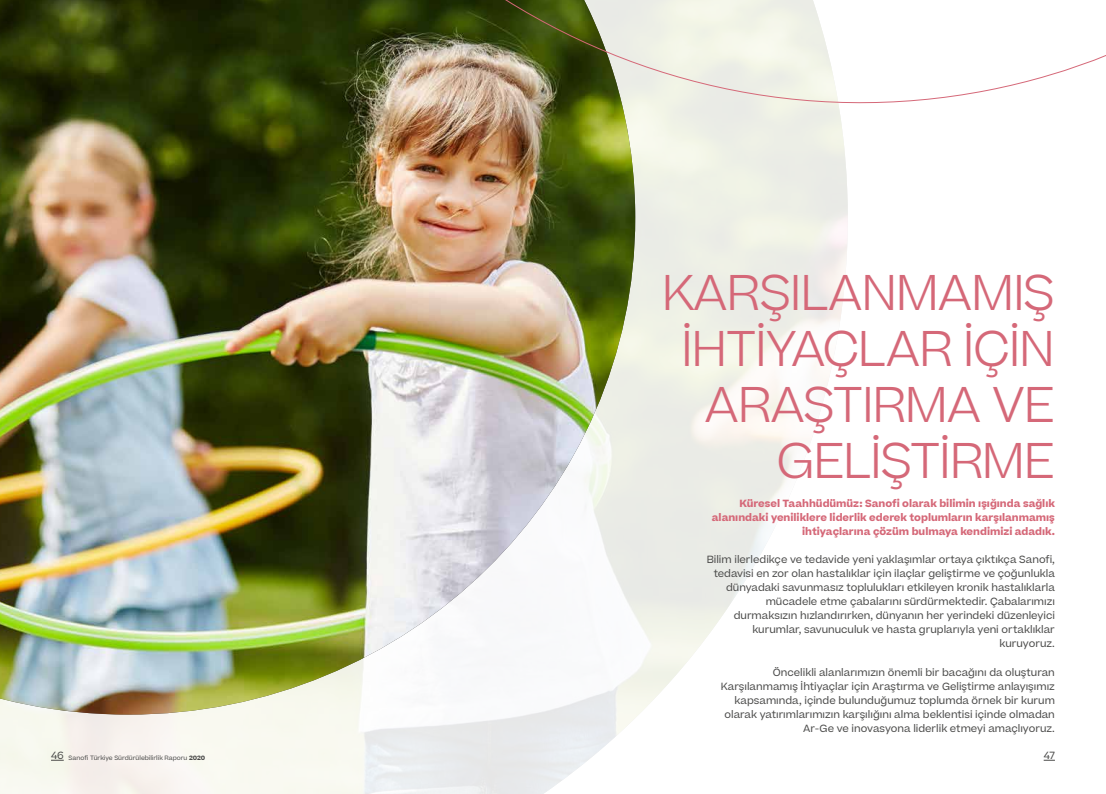
<style>
.page{position:relative;width:1106px;height:794px;background:#fff}
.page>*{position:absolute;margin:0;border:0;box-sizing:border-box;transform-origin:0 0}
.t1{font:300 48px/56px "Beatrice";letter-spacing:-.03em;color:#d56878;text-align:right}
.t2{font:10px/14px "Beatrice";color:#4a4a49;text-align:right}
.t3{font:700 10px/14px "Beatrice";color:#d56878;text-align:right}
.t4{font:6px "Beatrice";color:#4a4a49}
.s1{font-weight:700}
</style>
<div class="page">
<img style="left:0;top:162px;width:847px;height:632px">
<img style="left:0;top:0;width:635px;height:714px">
<img style="left:188px;top:0;width:918px;height:162px">
<svg style="left:51px;top:760px;width:13px;height:1px"></svg>
<h1 class="t1" style="left:661px;top:264px;width:395px">KARŞILANMAMIŞ<br>İHTİYAÇLAR İÇİN<br>ARAŞTIRMA VE<br>GELİŞTİRME</h1>
<p class="t3" style="left:712px;top:496px;width:344px">Küresel Taahhüdümüz: Sanofi olarak bilimin ışığında sağlık alanındaki yeniliklere liderlik ederek toplumların karşılanmamış ihtiyaçlarına çözüm bulmaya kendimizi adadık.</p>
<p class="t2" style="left:706px;top:552px;width:350px">Bilim ilerledikçe ve tedavide yeni yaklaşımlar ortaya çıktıkça Sanofi, tedavisi en zor olan hastalıklar için ilaçlar geliştirme ve çoğunlukla dünyadaki savunmasız toplulukları etkileyen kronik hastalıklarla mücadele etme çabalarını sürdürmektedir. Çabalarımızı durmaksızın hızlandırırken, dünyanın her yerindeki düzenleyici kurumlar, savunuculuk ve hasta gruplarıyla yeni ortaklıklar kuruyoruz.</p>
<p class="t2" style="left:721px;top:665px;width:335px">Öncelikli alanlarımızın önemli bir bacağını da oluşturan Karşılanmamış İhtiyaçlar için Araştırma ve Geliştirme anlayışımız kapsamında, içinde bulunduğumuz toplumda örnek bir kurum olarak yatırımlarımızın karşılığını alma beklentisi içinde olmadan Ar-Ge ve inovasyona liderlik etmeyi amaçlıyoruz.</p>
<p class="t4" style="left:51px;top:754px;width:156px"><sup>46</sup> Sanofi Türkiye Sürdürülebilirlik Raporu <span class="s1">2020</span></p>
<p class="t2" style="left:1043px;top:748px;width:13px">47</p>
</div>
